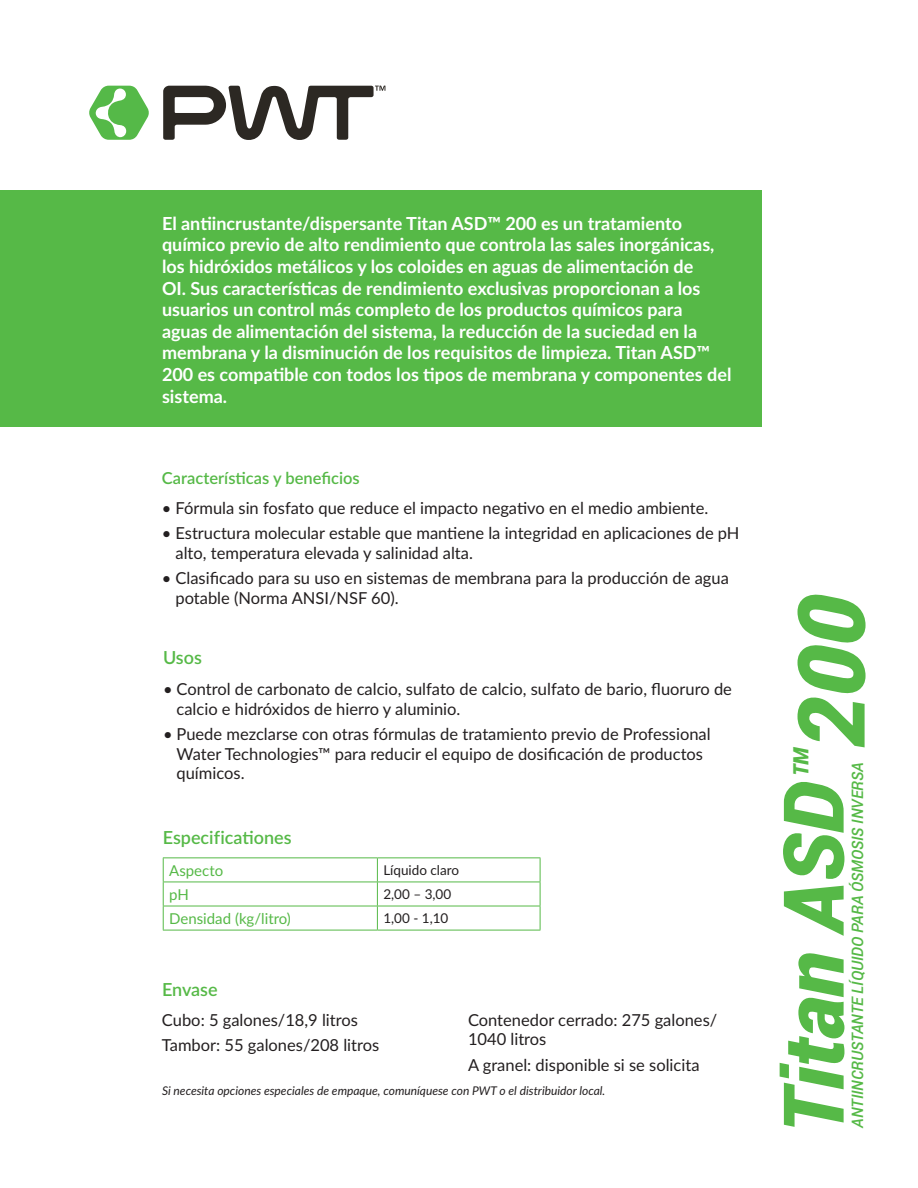
<style>
.page{position:relative;width:918px;height:1188px;background:#fff}
.page>*{position:absolute;margin:0;border:0;box-sizing:border-box;transform-origin:0 0}
.t1{font:italic 900 93px "Roboto";color:#56b947}
.t2{font:italic 900 84px "Roboto";color:#56b947}
.t3{font:italic 900 21px "Roboto";color:#56b947}
.Color_Header{font:700 18px/21.6px "Lato";color:#fff}
.Color_Header-2{font:600 18px "Lato";color:#56b947}
.Bullet_Body{font:16.5px/19.8px "Lato";color:#231f20}
.Body{font:16.5px/19.8px "Lato";color:#231f20}
.Color_Header-3{font:600 16.5px "Lato";color:#56b947}
.t4{font:italic 500 15.75px "Roboto";letter-spacing:-.01em;color:#56b947}
.t5{font:15px "Lato";color:#56b947}
.t6{font:13.5px "Lato";color:#231f20}
.t7{font:13.5px "Lato";color:#242021}
.Body-2{font:italic 12px "Lato";color:#231f20}
</style>
<div class="page">
<div style="left:0;top:190px;width:762px;height:237px;background:#56b947"></div>
<svg style="left:163px;top:86px;width:222px;height:54px"></svg>
<svg style="left:89px;top:86px;width:60px;height:54px"></svg>
<hr style="left:163px;top:857px;width:214px;height:1px;background:#56b947">
<hr style="left:377px;top:857px;width:163px;height:1px;background:#56b947">
<hr style="left:163px;top:882px;width:214px;height:1px;background:#56b947">
<hr style="left:377px;top:882px;width:163px;height:1px;background:#56b947">
<hr style="left:163px;top:906px;width:214px;height:1px;background:#56b947">
<svg style="left:163px;top:858px;width:1px;height:72px"></svg>
<hr style="left:377px;top:906px;width:163px;height:1px;background:#56b947">
<svg style="left:377px;top:858px;width:1px;height:72px"></svg>
<svg style="left:540px;top:858px;width:1px;height:72px"></svg>
<hr style="left:163px;top:930px;width:214px;height:1px;background:#56b947">
<hr style="left:377px;top:930px;width:163px;height:1px;background:#56b947">
<p class="Color_Header" style="left:162px;top:212px;width:571px">El antiincrustante/dispersante Titan ASD™ 200 es un tratamiento químico previo de alto rendimiento que controla las sales inorgánicas, los hidróxidos metálicos y los coloides en aguas de alimentación de<br>OI. Sus características de rendimiento exclusivas proporcionan a los usuarios un control más completo de los productos químicos para aguas de alimentación del sistema, la reducción de la suciedad en la membrana y la disminución de los requisitos de limpieza. Titan ASD™ 200 es compatible con todos los tipos de membrana y componentes del sistema.</p>
<p class="Color_Header-3" style="left:162px;top:466px;width:199px">Características y beneficios</p>
<p class="Bullet_Body" style="left:162px;top:498px;width:548px">• Fórmula sin fosfato que reduce el impacto negativo en el medio ambiente.</p>
<p class="Bullet_Body" style="left:175px;top:523px;width:566px;text-indent:-13px">• Estructura molecular estable que mantiene la integridad en aplicaciones de pH alto, temperatura elevada y salinidad alta.</p>
<p class="Bullet_Body" style="left:175px;top:568px;width:555px;text-indent:-13px">• Clasificado para su uso en sistemas de membrana para la producción de agua potable (Norma ANSI/NSF 60).</p>
<p class="Color_Header-2" style="left:163px;top:645px;width:40px">Usos</p>
<p class="Bullet_Body" style="left:177px;top:678px;width:557px;text-indent:-14px">• Control de carbonato de calcio, sulfato de calcio, sulfato de bario, fluoruro de calcio e hidróxidos de hierro y aluminio.</p>
<p class="Bullet_Body" style="left:177px;top:723px;width:536px;text-indent:-14px">• Puede mezclarse con otras fórmulas de tratamiento previo de Professional<br>Water Technologies™ para reducir el equipo de dosificación de productos químicos.</p>
<p class="Color_Header-2" style="left:163px;top:825px;width:130px">Especificationes</p>
<p class="t5" style="left:169px;top:860px;width:55px">Aspecto</p>
<p class="t6" style="left:383px;top:860px;width:77px">Líquido claro</p>
<p class="t5" style="left:169px;top:884px;width:21px">pH</p>
<p class="t7" style="left:383px;top:884px;width:69px">2,00 – 3,00</p>
<p class="t5" style="left:169px;top:908px;width:123px">Densidad (kg/litro)</p>
<p class="t6" style="left:383px;top:908px;width:67px">1,00 - 1,10</p>
<p class="Color_Header-2" style="left:162px;top:976px;width:57px">Envase</p>
<p class="Body" style="left:162px;top:1010px;width:197px">Cubo: 5 galones/18,9 litros</p>
<p class="Body" style="left:162px;top:1035px;width:219px">Tambor: 55 galones/208 litros</p>
<p class="Body" style="left:468px;top:1009px;width:251px">Contenedor cerrado: 275 galones/<br>1040 litros</p>
<p class="Body" style="left:468px;top:1054px;width:233px">A granel: disponible si se solicita</p>
<p class="Body-2" style="left:162px;top:1082px;width:445px">Si necesita opciones especiales de empaque, comuníquese con PWT o el distribuidor local.</p>
<p class="t1" style="left:766px;top:748px;width:157px;rotate:-90deg">200</p>
<p class="t3" style="left:786px;top:776px;width:31px;rotate:-90deg">TM</p>
<p class="t4" style="left:846px;top:1128px;width:368px;rotate:-90deg">ANTIINCRUSTANTE LÍQUIDO PARA ÓSMOSIS INVERSA</p>
<p class="t2" style="left:754px;top:1134px;width:355px;rotate:-90deg">Titan ASD</p>
</div>
